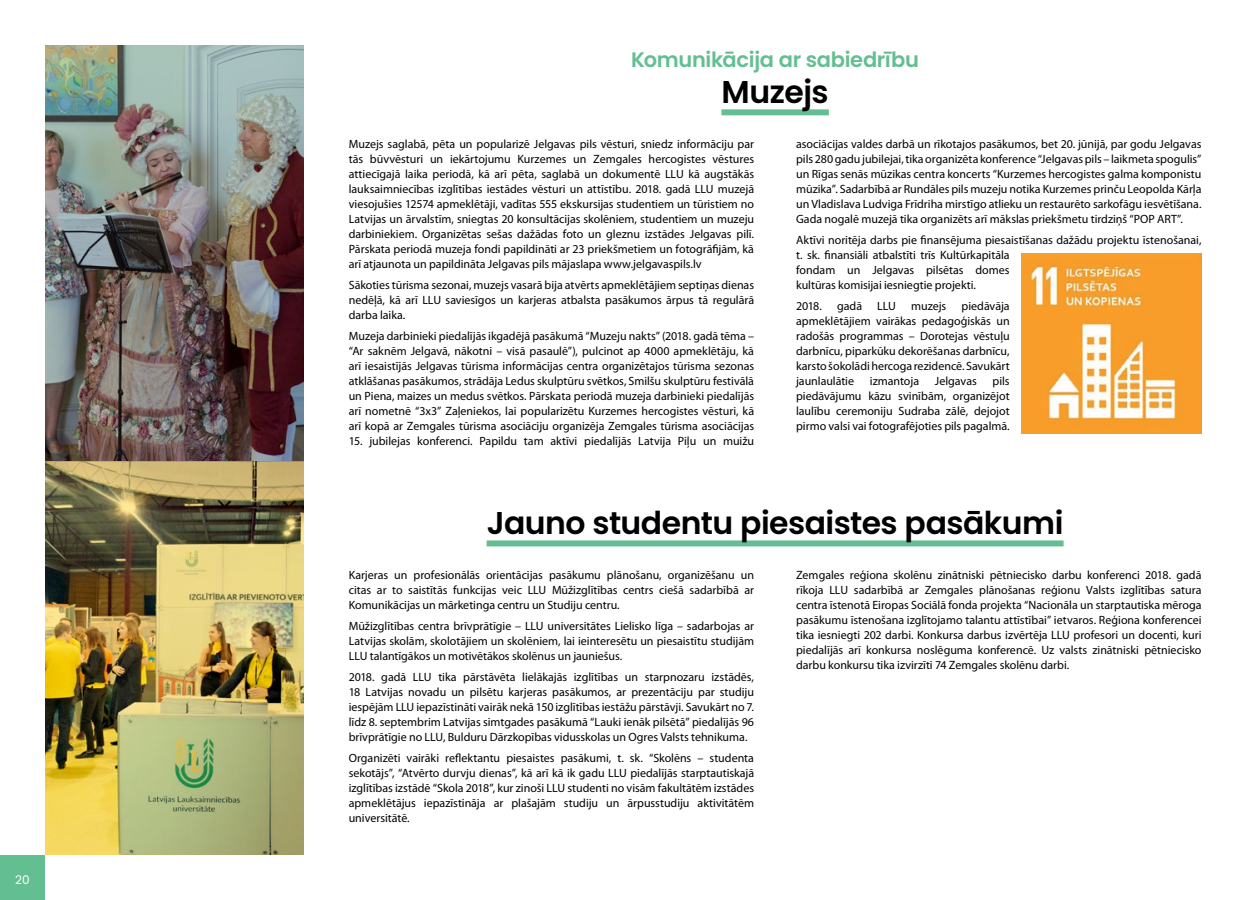
<style>
.page{position:relative;width:1260px;height:900px;background:#fff}
.page>*{position:absolute;margin:0;border:0;box-sizing:border-box;transform-origin:0 0}
.t1{font:600 31.5px "Poppins";letter-spacing:-.015em;color:#000}
.t2{font:600 21px "Poppins";letter-spacing:-.015em;color:#63bf91}
.t3{font:12px/15px "Myriad Pro";letter-spacing:-.005em;color:#000;text-align:justify}
.t4{font:12px "Poppins";color:#fff}
</style>
<div class="page">
<div style="left:0;top:855px;width:45px;height:45px;background:#63bf91"></div>
<div style="left:721px;top:109px;width:108px;height:6px;background:#63bf91"></div>
<div style="left:487px;top:540px;width:577px;height:6px;background:#63bf91"></div>
<img style="left:45px;top:45px;width:259px;height:416px">
<img style="left:45px;top:461px;width:259px;height:394px">
<img style="left:1022px;top:253px;width:180px;height:180px">
<p class="t4" style="left:15px;top:873px;width:16px">20</p>
<h2 class="t2" style="left:631px;top:48px;width:289px">Komunikācija ar sabiedrību</h2>
<h1 class="t1" style="left:722px;top:74px;width:109px">Muzejs</h1>
<p class="t3" style="left:349px;top:137px;width:407px">Muzejs saglabā, pēta un popularizē Jelgavas pils vēsturi, sniedz informāciju par tās būvvēsturi un iekārtojumu Kurzemes un Zemgales hercogistes vēstures attiecīgajā laika periodā, kā arī pēta, saglabā un dokumentē LLU kā augstākās lauksaimniecības izglītības iestādes vēsturi un attīstību. 2018. gadā LLU muzejā viesojušies 12574 apmeklētāji, vadītas 555 ekskursijas studentiem un tūristiem no Latvijas un ārvalstīm, sniegtas 20 konsultācijas skolēniem, studentiem un muzeju darbiniekiem. Organizētas sešas dažādas foto un gleznu izstādes Jelgavas pilī.<br>Pārskata periodā muzeja fondi papildināti ar 23 priekšmetiem un fotogrāfijām, kā arī atjaunota un papildināta Jelgavas pils mājaslapa www.jelgavaspils.lv</p>
<p class="t3" style="left:349px;top:278px;width:407px">Sākoties tūrisma sezonai, muzejs vasarā bija atvērts apmeklētājiem septiņas dienas nedēļā, kā arī LLU saviesīgos un karjeras atbalsta pasākumos ārpus tā regulārā darba laika.</p>
<p class="t3" style="left:349px;top:329px;width:407px">Muzeja darbinieki piedalījās ikgadējā pasākumā “Muzeju nakts” (2018. gadā tēma – “Ar saknēm Jelgavā, nākotni – visā pasaulē”), pulcinot ap 4000 apmeklētāju, kā arī iesaistījās Jelgavas tūrisma informācijas centra organizētajos tūrisma sezonas atklāšanas pasākumos, strādāja Ledus skulptūru svētkos, Smilšu skulptūru festivālā un Piena, maizes un medus svētkos. Pārskata periodā muzeja darbinieki piedalījās arī nometnē “3x3” Zaļeniekos, lai popularizētu Kurzemes hercogistes vēsturi, kā arī kopā ar Zemgales tūrisma asociāciju organizēja Zemgales tūrisma asociācijas</p>
<p class="t3" style="left:349px;top:434px;width:407px">15. jubilejas konferenci. Papildu tam aktīvi piedalījās Latvija Piļu un muižu</p>
<p class="t3" style="left:796px;top:137px;width:407px">asociācijas valdes darbā un rīkotajos pasākumos, bet 20. jūnijā, par godu Jelgavas pils 280 gadu jubilejai, tika organizēta konference “Jelgavas pils – laikmeta spogulis” un Rīgas senās mūzikas centra koncerts “Kurzemes hercogistes galma komponistu mūzika”. Sadarbībā ar Rundāles pils muzeju notika Kurzemes prinču Leopolda Kārļa un Vladislava Ludviga Frīdriha mirstīgo atlieku un restaurēto sarkofāgu iesvētīšana.<br>Gada nogalē muzejā tika organizēts arī mākslas priekšmetu tirdziņš “POP ART”.</p>
<p class="t3" style="left:796px;top:233px;width:407px;text-align:left">Aktīvi noritēja darbs pie finansējuma piesaistīšanas dažādu projektu īstenošanai, t. sk. finansiāli atbalstīti trīs Kultūrkapitāla<br>fondam un Jelgavas pilsētas domes<br>kultūras komisijai iesniegtie projekti.</p>
<p class="t3" style="left:796px;top:299px;width:27px">2018.</p>
<p class="t3" style="left:837px;top:299px;width:26px">gadā</p>
<p class="t3" style="left:877px;top:299px;width:20px">LLU</p>
<p class="t3" style="left:911px;top:299px;width:37px">muzejs</p>
<p class="t3" style="left:796px;top:299px;width:215px;text-indent:165px">piedāvāja apmeklētājiem vairākas pedagoģiskās un radošās programmas – Dorotejas vēstuļu darbnīcu, piparkūku dekorēšanas darbnīcu, karsto šokolādi hercoga rezidencē. Savukārt jaunlaulātie</p>
<p class="t3" style="left:796px;top:374px;width:215px;text-indent:197px">pils piedāvājumu kāzu svinībām, organizējot laulību ceremoniju Sudraba zālē, dejojot pirmo valsi vai fotografējoties pils pagalmā.</p>
<p class="t3" style="left:870px;top:374px;width:51px">izmantoja</p>
<p class="t3" style="left:935px;top:374px;width:43px">Jelgavas</p>
<h1 class="t1" style="left:487px;top:505px;width:578px">Jauno studentu piesaistes pasākumi</h1>
<p class="t3" style="left:349px;top:568px;width:407px">Karjeras un profesionālās orientācijas pasākumu plānošanu, organizēšanu un citas ar to saistītās funkcijas veic LLU Mūžizglītības centrs ciešā sadarbībā ar Komunikācijas un mārketinga centru un Studiju centru.</p>
<p class="t3" style="left:349px;top:619px;width:407px">Mūžizglītības centra brīvprātīgie – LLU universitātes Lielisko līga – sadarbojas ar Latvijas skolām, skolotājiem un skolēniem, lai ieinteresētu un piesaistītu studijām LLU talantīgākos un motivētākos skolēnus un jauniešus.</p>
<p class="t3" style="left:349px;top:670px;width:407px">2018. gadā LLU tika pārstāvēta lielākajās izglītības un starpnozaru izstādēs, 18 Latvijas novadu un pilsētu karjeras pasākumos, ar prezentāciju par studiju iespējām LLU iepazīstināti vairāk nekā 150 izglītības iestāžu pārstāvji. Savukārt no 7. līdz 8. septembrim Latvijas simtgades pasākumā “Lauki ienāk pilsētā” piedalījās 96 brīvprātīgie no LLU, Bulduru Dārzkopības vidusskolas un Ogres Valsts tehnikuma.</p>
<p class="t3" style="left:349px;top:751px;width:407px">Organizēti vairāki reflektantu piesaistes pasākumi, t. sk. “Skolēns – studenta sekotājs”, “Atvērto durvju dienas”, kā arī kā ik gadu LLU piedalījās starptautiskajā izglītības izstādē “Skola 2018”, kur zinoši LLU studenti no visām fakultātēm izstādes apmeklētājus iepazīstināja ar plašajām studiju un ārpusstudiju aktivitātēm universitātē.</p>
<p class="t3" style="left:796px;top:568px;width:407px">Zemgales reģiona skolēnu zinātniski pētniecisko darbu konferenci 2018. gadā rīkoja LLU sadarbībā ar Zemgales plānošanas reģionu Valsts izglītības satura centra īstenotā Eiropas Sociālā fonda projekta “Nacionāla un starptautiska mēroga pasākumu īstenošana izglītojamo talantu attīstībai” ietvaros. Reģiona konferencei tika iesniegti 202 darbi. Konkursa darbus izvērtēja LLU profesori un docenti, kuri piedalījās arī konkursa noslēguma konferencē. Uz valsts zinātniski pētniecisko darbu konkursu tika izvirzīti 74 Zemgales skolēnu darbi.</p>
</div>
